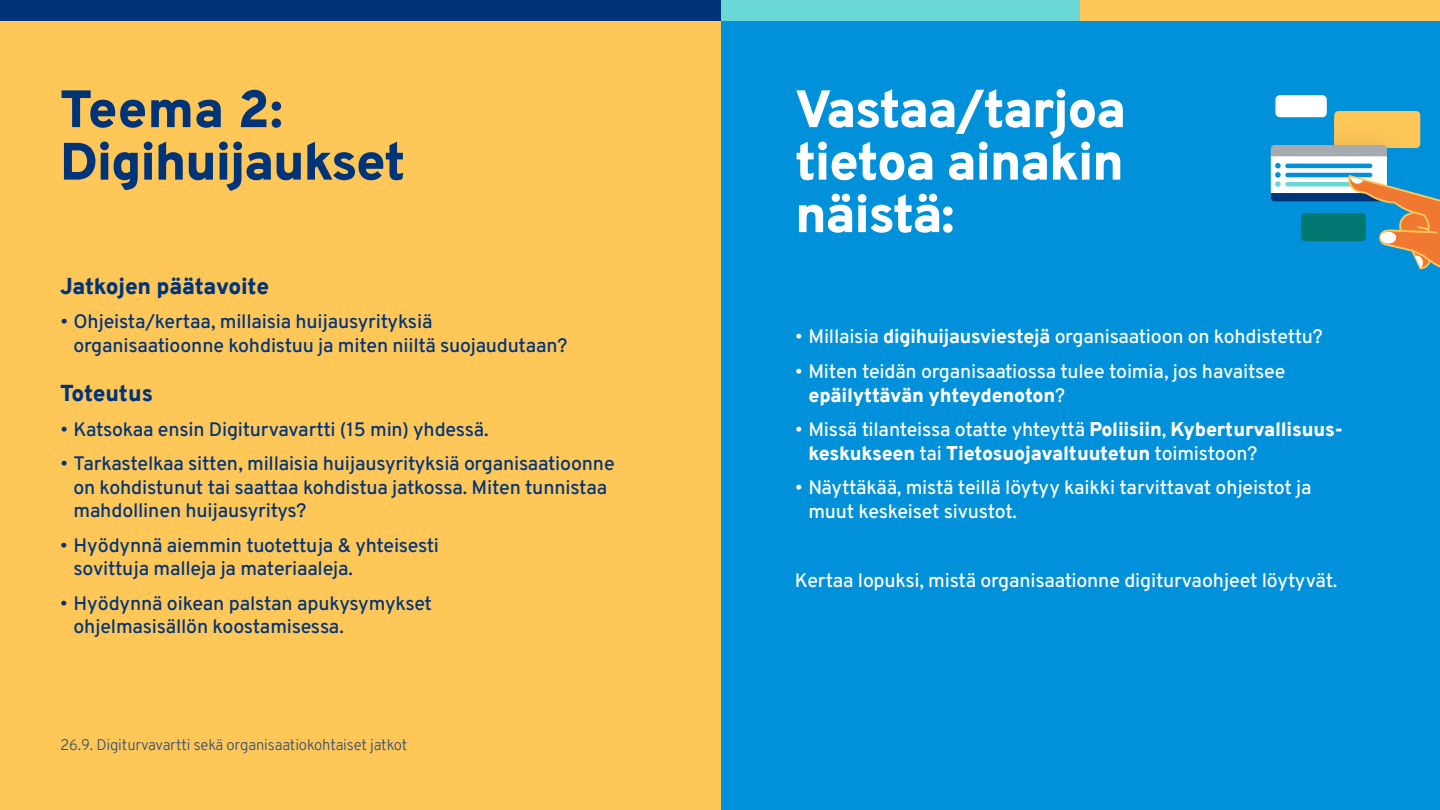
<style>
.page{position:relative;width:1440px;height:810px;background:#fff}
.page>*{position:absolute;margin:0;border:0;box-sizing:border-box;transform-origin:0 0}
.t1{font:900 52.5px/52.5px "Overpass";letter-spacing:-.025em;color:#fff;text-align:justify}
.t2{font:900 52.5px/52.5px "Overpass";letter-spacing:-.025em;color:#003479}
.t3{font:900 22.5px "Overpass";letter-spacing:-.01em;color:#003479}
.t4{font:500 19.5px/23.4px "Overpass";letter-spacing:-.01em;color:#003479}
.t5{font:500 19.5px/23.4px "Overpass";letter-spacing:-.01em;color:#fff}
.t6{font:900 19.5px/23.4px "Overpass";letter-spacing:-.01em;color:#fff}
.t7{font:300 15px "Overpass";letter-spacing:-.01em;color:#003479}
.s1{font-weight:800}
.s2{font-weight:900}
.s3{font-weight:500}
</style>
<div class="page">
<div style="left:0;top:0;width:721px;height:22px;background:#003479"></div>
<div style="left:1080px;top:0;width:360px;height:22px;background:#ffc658"></div>
<div style="left:721px;top:0;width:359px;height:22px;background:#69d8d7"></div>
<div style="left:721px;top:22px;width:719px;height:788px;background:#0091da"></div>
<div style="left:0;top:22px;width:721px;height:788px;background:#ffc658"></div>
<div style="left:1334px;top:111px;width:86px;height:37px;background:#ffc759;border-radius:4px"></div>
<div style="left:1275px;top:95px;width:52px;height:22px;background:#fff;border-radius:4px"></div>
<img style="left:1334px;top:118px;width:47px;height:27px">
<svg style="left:1271px;top:145px;width:169px;height:125px"></svg>
<h1 class="t2" style="left:60px;top:83px;width:347px">Teema 2:<br>Digihuijaukset</h1>
<h1 class="t1" style="left:795px;top:83px;width:333px">Vastaa/tarjoa tietoa ainakin näistä:</h1>
<p class="t3" style="left:60px;top:270px;width:211px">Jatkojen päätavoite</p>
<p class="t4" style="left:73px;top:309px;width:496px;text-indent:-13px">• Ohjeista/kertaa, millaisia huijausyrityksiä organisaatioonne kohdistuu ja miten niiltä suojaudutaan?</p>
<p class="t3" style="left:60px;top:377px;width:95px">Toteutus</p>
<p class="t4" style="left:60px;top:417px;width:430px">• Katsokaa ensin Digiturvavartti (15 min) yhdessä.</p>
<p class="t4" style="left:73px;top:451px;width:543px;text-indent:-13px">• Tarkastelkaa sitten, millaisia huijausyrityksiä organisaatioonne on kohdistunut tai saattaa kohdistua jatkossa. Miten tunnistaa mahdollinen huijausyritys?</p>
<p class="t4" style="left:73px;top:533px;width:367px;text-indent:-13px">• Hyödynnä aiemmin tuotettuja &amp; yhteisesti sovittuja malleja ja materiaaleja.</p>
<p class="t4" style="left:73px;top:591px;width:360px;text-indent:-13px">• Hyödynnä oikean palstan apukysymykset ohjelmasisällön koostamisessa.</p>
<p class="t7" style="left:60px;top:734px;width:349px">26.9. Digiturvavartti sekä organisaatiokohtaiset jatkot</p>
<p class="t5" style="left:795px;top:324px;width:529px">• Millaisia <span class="s1">digihuijausviestejä</span> organisaatioon on kohdistettu?</p>
<p class="t5" style="left:808px;top:359px;width:478px;text-indent:-13px">• Miten teidän organisaatiossa tulee toimia, jos havaitsee <span class="s2">epäilyttävän yhteydenoton</span>?</p>
<p class="t6" style="left:808px;top:418px;width:536px;text-indent:-13px"><span class="s3">• Missä tilanteissa otatte yhteyttä</span> Poliisiin<span class="s3">,</span> Kyberturvallisuus&shy;keskukseen <span class="s3">tai</span> Tietosuojavaltuutetun <span class="s3">toimistoon?</span></p>
<p class="t5" style="left:808px;top:475px;width:505px;text-indent:-13px">• Näyttäkää, mistä teillä löytyy kaikki tarvittavat ohjeistot ja muut keskeiset sivustot.</p>
<p class="t5" style="left:795px;top:568px;width:544px">Kertaa lopuksi, mistä organisaationne digiturvaohjeet löytyvät.</p>
</div>
